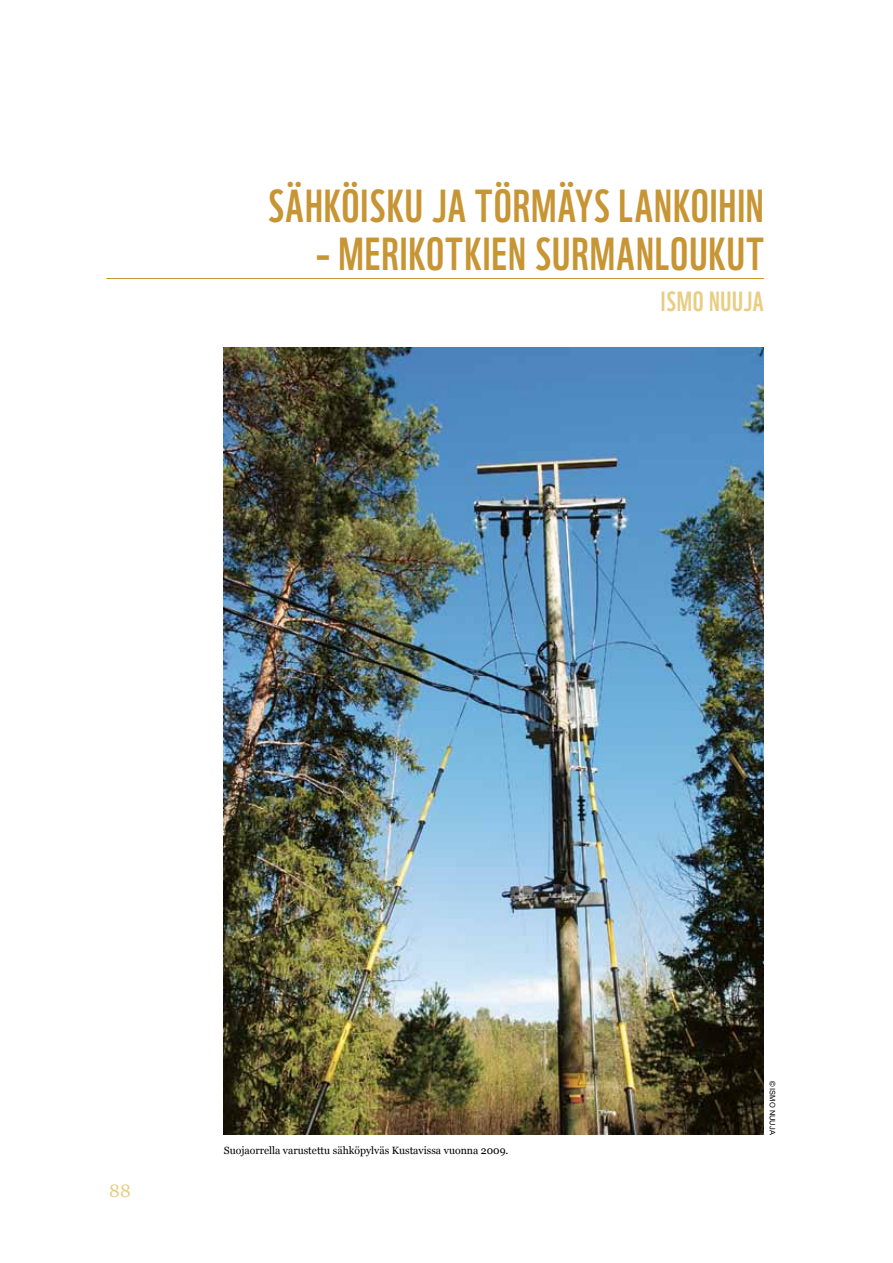
<style>
.page{position:relative;width:893px;height:1263px;background:#fff}
.page>*{position:absolute;margin:0;border:0;box-sizing:border-box;transform-origin:0 0}
.t1{font:45px "WWF";letter-spacing:.02em;color:#c89535}
.t2{font:27px "WWF";color:#e8cd83}
.t3{font:18px "Georgia";color:#e8cd83}
.t4{font:10.5px "Georgia";color:#000}
.t5{font:7.5px "Arial";color:#000}
</style>
<div class="page">
<hr style="left:106px;top:278px;width:658px;height:1px;background:#c89535">
<img style="left:224px;top:348px;width:540px;height:786px">
<h1 class="t1" style="left:268px;top:170px;width:109px">SÄHKÖISKU</h1>
<h1 class="t1" style="left:432px;top:170px;width:204px">JA TÖRMÄYS LANKOI</h1>
<h1 class="t1" style="left:718px;top:170px;width:32px">HIN</h1>
<h1 class="t1" style="left:316px;top:218px;width:40px">– MERIKOTKIEN</h1>
<h1 class="t1" style="left:535px;top:218px;width:20px">SURMANLOUKUT</h1>
<h2 class="t2" style="left:661px;top:280px;width:71px">ISMO NUUJA</h2>
<h3 class="t3" style="left:109px;top:1178px;width:23px">88</h3>
<p class="t4" style="left:224px;top:1142px;width:286px">Suojaorrella varustettu sähköpylväs Kustavissa vuonna 2009.</p>
<p class="t5" style="left:777px;top:1081px;width:55px;rotate:90deg">© Ismo Nuuja</p>
</div>
